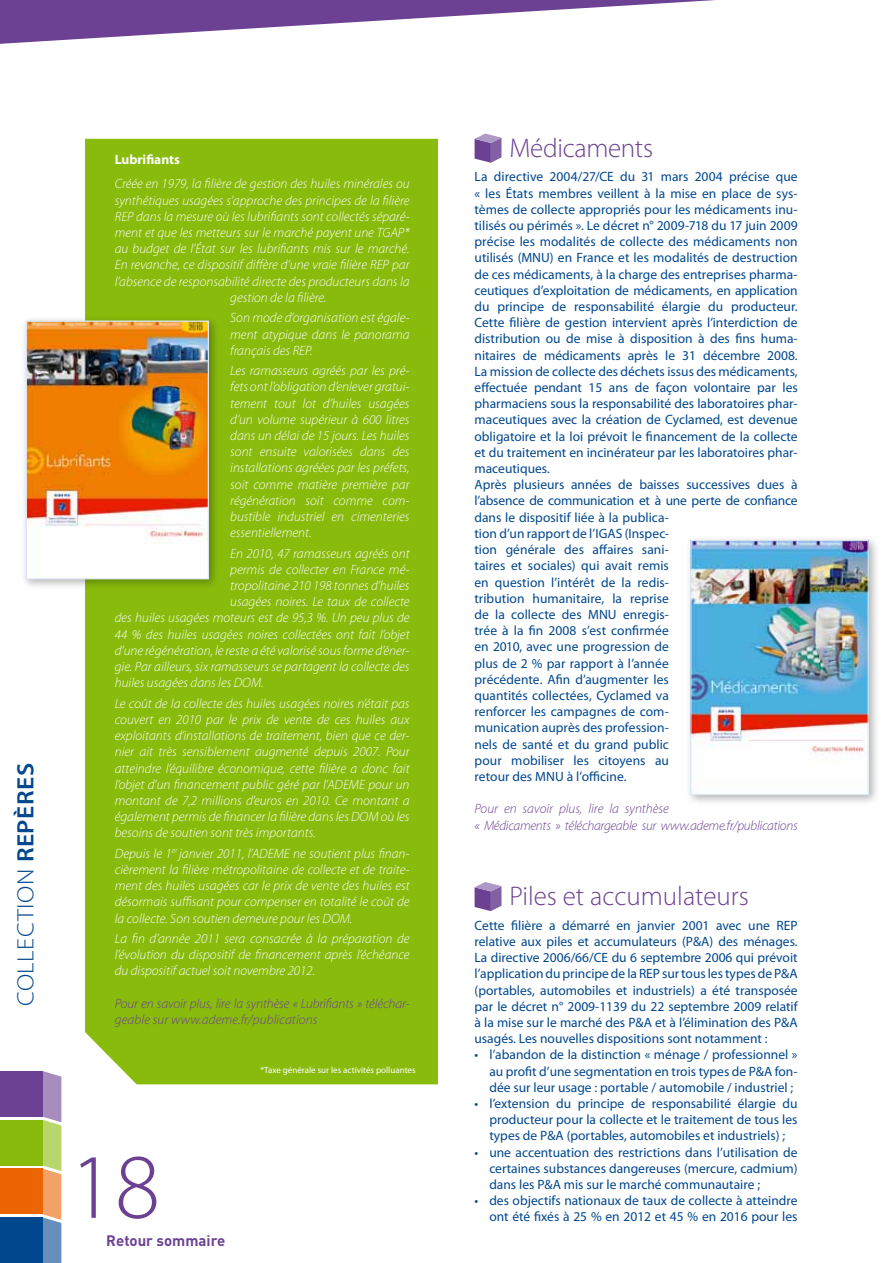
<style>
.page{position:relative;width:893px;height:1263px;background:#fff}
.page>*{position:absolute;margin:0;border:0;box-sizing:border-box;transform-origin:0 0}
.t1{font:300 92.85px "Myriad Pro";color:#6c4193}
.t2{font:300 27px "Myriad Pro";color:#6c4193}
.t3{font:300 23.7px "Myriad Pro";letter-spacing:.02em;color:#00478e;scale:1.08 1}
.t4{font:700 15px "DIN";color:#6c4193}
.t5{font:13.5px/16.2px "Myriad Pro";color:#00478e;text-align:justify}
.t6{font:italic 300 13.5px/16.2px "Myriad Pro";color:#fff;text-align:justify}
.t7{font:italic 300 13.5px/16.2px "Myriad Pro";letter-spacing:-.01em;color:#6c4193}
.t8{font:700 13.5px "Myriad Pro";color:#fff}
.t9{font:9px "Myriad Pro";color:#fff}
.s1{font-weight:600}
</style>
<div class="page">
<div style="left:0;top:1071px;width:43px;height:45px;background:#6c4193"></div>
<div style="left:0;top:1120px;width:43px;height:45px;background:#88bb0b"></div>
<div style="left:0;top:1168px;width:43px;height:46px;background:#ec6503"></div>
<div style="left:0;top:1217px;width:43px;height:46px;background:#00478e"></div>
<svg style="left:43px;top:1071px;width:18px;height:192px"></svg>
<svg style="left:0;top:0;width:716px;height:44px"></svg>
<svg style="left:475px;top:134px;width:26px;height:29px"></svg>
<svg style="left:475px;top:882px;width:26px;height:29px"></svg>
<div style="left:685px;top:535px;width:195px;height:271px;background:#000;opacity:.3"></div>
<img style="left:692px;top:542px;width:175px;height:251px">
<div style="left:690px;top:540px;width:179px;height:255px;border:1px solid #dfe8f2"></div>
<div style="left:85px;top:139px;width:353px;height:945px;background:#88bb0b"></div>
<div style="left:20px;top:315px;width:200px;height:276px;background:#000;opacity:.3"></div>
<img style="left:28px;top:322px;width:179px;height:255px">
<div style="left:26px;top:320px;width:183px;height:259px;border:1px solid #dfe8f2"></div>
<h3 class="t3" style="left:11px;top:1006px;width:226px;rotate:-90deg">COLLECTION <span class="s1">REPÈRES</span></h3>
<p class="t8" style="left:115px;top:150px;width:67px">Lubrifiants</p>
<p class="t6" style="left:115px;top:176px;width:296px">Créée en 1979, la filière de gestion des huiles minérales ou</p>
<p class="t6" style="left:115px;top:192px;width:296px">synthétiques usagées s’approche des principes de la filière</p>
<p class="t6" style="left:115px;top:209px;width:296px">REP dans la mesure où les lubrifiants sont collectés séparé-</p>
<p class="t6" style="left:115px;top:225px;width:296px">ment et que les metteurs sur le marché payent une TGAP*</p>
<p class="t6" style="left:115px;top:241px;width:296px">au budget de l’État sur les lubrifiants mis sur le marché.</p>
<p class="t6" style="left:115px;top:257px;width:296px">En revanche, ce dispositif diffère d’une vraie filière REP par</p>
<p class="t6" style="left:115px;top:273px;width:296px">l’absence de responsabilité directe des producteurs dans la</p>
<p class="t6" style="left:230px;top:290px;width:98px">gestion de la filière.</p>
<p class="t6" style="left:230px;top:310px;width:181px">Son mode d’organisation est égale&shy;ment atypique dans le panorama français des REP.</p>
<p class="t6" style="left:230px;top:363px;width:181px">Les ramasseurs agréés par les pré&shy;fets ont l’obligation d’enlever gratui&shy;tement tout lot d’huiles usagées d’un volume supérieur à 600 litres dans un délai de 15 jours. Les huiles sont ensuite valorisées dans des installations agréées par les préfets, soit comme matière première par régénération soit comme com&shy;bustible industriel en cimenteries essentiellement.</p>
<p class="t6" style="left:230px;top:545px;width:181px">En 2010, 47 ramasseurs agréés ont</p>
<p class="t6" style="left:230px;top:562px;width:181px">permis de collecter en France mé-</p>
<p class="t6" style="left:230px;top:578px;width:181px">tropolitaine 210 198 tonnes d’huiles</p>
<p class="t6" style="left:230px;top:594px;width:181px">usagées noires. Le taux de collecte</p>
<p class="t6" style="left:115px;top:610px;width:296px">des huiles usagées moteurs est de 95,3 %. Un peu plus de</p>
<p class="t6" style="left:115px;top:626px;width:296px">44 % des huiles usagées noires collectées ont fait l’objet</p>
<p class="t6" style="left:115px;top:643px;width:296px">d’une régénération, le reste a été valorisé sous forme d’éner-</p>
<p class="t6" style="left:115px;top:659px;width:296px">gie. Par ailleurs, six ramasseurs se partagent la collecte des</p>
<p class="t6" style="left:115px;top:675px;width:150px">huiles usagées dans les DOM.</p>
<p class="t6" style="left:115px;top:695px;width:296px">Le coût de la collecte des huiles usagées noires n’était pas couvert en 2010 par le prix de vente de ces huiles aux exploitants d’installations de traitement, bien que ce der&shy;nier ait très sensiblement augmenté depuis 2007. Pour atteindre l’équilibre économique, cette filière a donc fait l’objet d’un financement public géré par l’ADEME pour un montant de 7,2 millions d’euros en 2010. Ce montant a également permis de financer la filière dans les DOM où les besoins de soutien sont très importants.</p>
<p class="t6" style="left:115px;top:845px;width:296px">Depuis le 1<sup>er</sup> janvier 2011, l’ADEME ne soutient plus finan&shy;cièrement la filière métropolitaine de collecte et de traite&shy;ment des huiles usagées car le prix de vente des huiles est désormais suffisant pour compenser en totalité le coût de la collecte. Son soutien demeure pour les DOM.</p>
<p class="t6" style="left:115px;top:931px;width:296px">La fin d’année 2011 sera consacrée à la préparation de l’évolution du dispositif de financement après l’échéance du dispositif actuel soit novembre 2012.</p>
<p class="t7" style="left:115px;top:996px;width:296px">Pour en savoir plus, lire la synthèse « Lubrifiants » téléchar&shy;geable sur www.ademe.fr/publications</p>
<p class="t9" style="left:260px;top:1064px;width:157px">*Taxe générale sur les activités polluantes</p>
<h1 class="t1" style="left:70px;top:1131px;width:92px">18</h1>
<p class="t4" style="left:106px;top:1230px;width:120px">Retour sommaire</p>
<h2 class="t2" style="left:509px;top:131px;width:145px">Médicaments</h2>
<p class="t5" style="left:474px;top:169px;width:325px;text-align:left">La directive 2004/27/CE du 31 mars 2004 précise que « les États membres veillent à la mise en place de sys&shy;tèmes de collecte appropriés pour les médicaments inu&shy;tilisés ou périmés ». Le décret n° 2009-718 du 17 juin 2009 précise les modalités de collecte des médicaments non utilisés (MNU) en France et les modalités de destruction de ces médicaments, à la charge des entreprises pharma&shy;ceutiques d’exploitation de médicaments, en application du principe de responsabilité élargie du producteur.<br>Cette filière de gestion intervient après l’interdiction de distribution ou de mise à disposition à des fins huma&shy;nitaires de médicaments après le 31 décembre 2008.<br>La mission de collecte des déchets issus des médicaments, effectuée pendant 15 ans de façon volontaire par les pharmaciens sous la responsabilité des laboratoires phar&shy;maceutiques avec la création de Cyclamed, est devenue obligatoire et la loi prévoit le financement de la collecte et du traitement en incinérateur par les laboratoires phar&shy;maceutiques.<br>Après plusieurs années de baisses successives dues à l’absence de communication et à une perte de confiance dans le dispositif liée à la publica-<br>tion d’un rapport de l’IGAS (Inspec-<br>tion générale des affaires sani-<br>taires et sociales) qui avait remis<br>en question l’intérêt de la redis-<br>tribution humanitaire, la reprise<br>de la collecte des MNU enregis-<br>trée à la fin 2008 s’est confirmée<br>en 2010, avec une progression de<br>plus de 2 % par rapport à l’année<br>précédente. Afin d’augmenter les<br>quantités collectées, Cyclamed va<br>renforcer les campagnes de com-<br>munication auprès des profession-<br>nels de santé et du grand public<br>pour mobiliser les citoyens au<br>retour des MNU à l’officine.</p>
<p class="t7" style="left:474px;top:801px;width:325px">Pour en savoir plus, lire la synthèse<br>« Médicaments » téléchargeable sur www.ademe.fr/publications</p>
<h2 class="t2" style="left:509px;top:880px;width:241px">Piles et accumulateurs</h2>
<p class="t5" style="left:474px;top:917px;width:325px">Cette filière a démarré en janvier 2001 avec une REP relative aux piles et accumulateurs (P&amp;A) des ménages.<br>La directive 2006/66/CE du 6 septembre 2006 qui prévoit l’application du principe de la REP surtouslestypes de P&amp;A (portables, automobiles et industriels) a été transposée par le décret n° 2009-1139 du 22 septembre 2009 relatif à la mise sur le marché des P&amp;A et à l’élimination des P&amp;A usagés. Les nouvelles dispositions sont notamment :</p>
<p class="t5" style="left:489px;top:1046px;width:310px;text-indent:-15px">• l’abandon de la distinction « ménage / professionnel » au profit d’une segmentation en trois types de P&amp;A fon&shy;dée sur leur usage : portable / automobile / industriel ;</p>
<p class="t5" style="left:489px;top:1095px;width:310px;text-indent:-15px">• l’extension du principe de responsabilité élargie du producteur pour la collecte et le traitement de tous les types de P&amp;A (portables, automobiles et industriels) ;</p>
<p class="t5" style="left:489px;top:1144px;width:310px;text-indent:-15px">• une accentuation des restrictions dans l’utilisation de certaines substances dangereuses (mercure, cadmium) dans les P&amp;A mis sur le marché communautaire ;</p>
<p class="t5" style="left:474px;top:1192px;width:325px;text-align:right">• des objectifs nationaux de taux de collecte à atteindre ont été fixés à 25 % en 2012 et 45 % en 2016 pour les</p>
</div>
